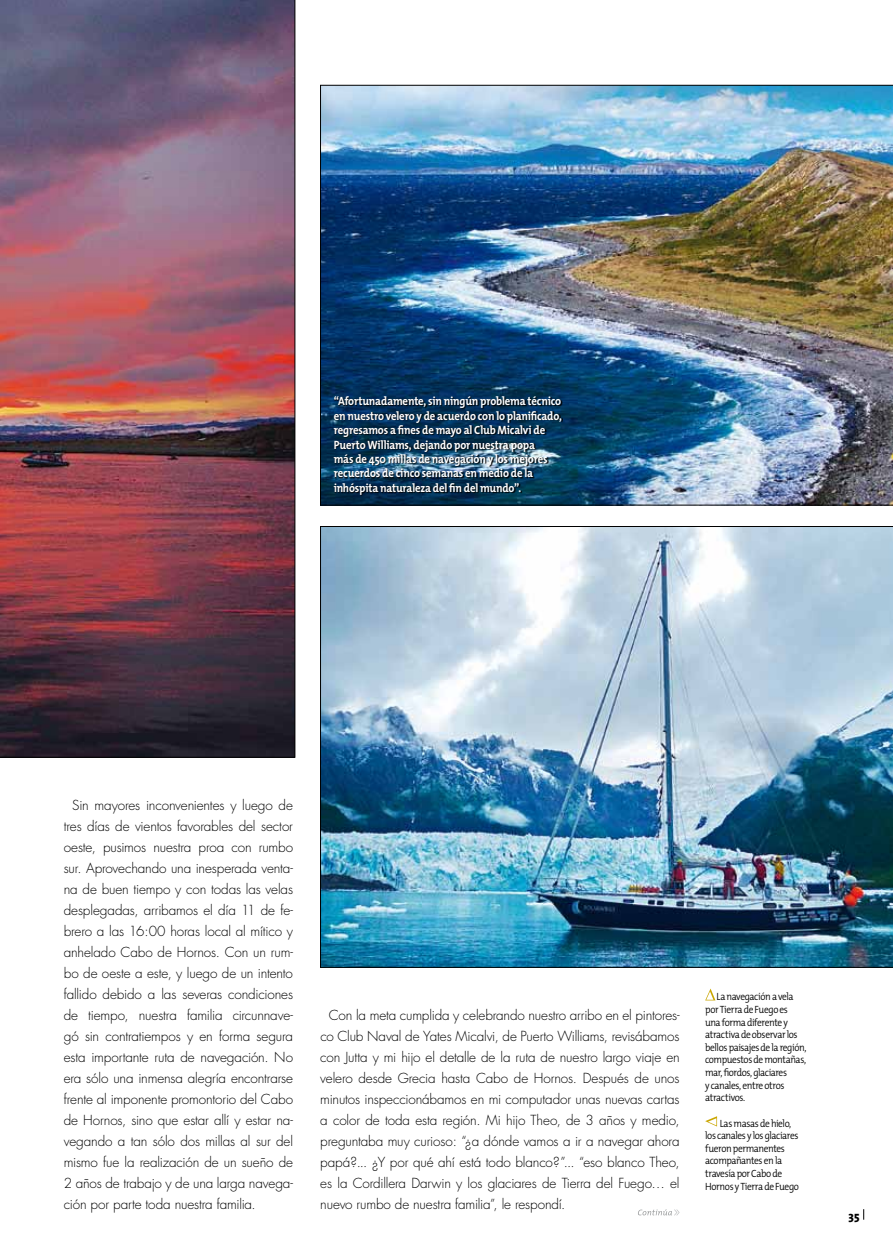
<style>
.page{position:relative;width:893px;height:1255px;background:#fff}
.page>*{position:absolute;margin:0;border:0;box-sizing:border-box;transform-origin:0 0}
.t1{font:300 13.5px/21px "Futura";letter-spacing:-.01em;color:#000;text-align:justify}
.t2{font:700 12px/14.4px "The Mix";letter-spacing:-.015em;color:#fff;scale:.9 1}
.t3{font:800 12px "The Mix";color:#000}
.t4{font:300 10.5px/12.6px "The Mix";letter-spacing:-.04em;color:#000;scale:.9 1}
</style>
<div class="page">
<img style="left:0;top:0;width:295px;height:757px">
<img style="left:320px;top:85px;width:573px;height:420px">
<img style="left:320px;top:526px;width:573px;height:441px">
<svg style="left:705px;top:988px;width:10px;height:12px"></svg>
<svg style="left:705px;top:1116px;width:12px;height:10px"></svg>
<img style="left:334px;top:396px;width:229px;height:100px">
<svg style="left:638px;top:1209px;width:42px;height:6px"></svg>
<p class="t2" style="left:334px;top:394px;width:255px">“Afortunadamente, sin ningún problema técnico en nuestro velero y de acuerdo con lo planificado, regresamos a fines de mayo al Club Micalvi de Puerto Williams, dejando por nuestra popa<br>más de 450 millas de navegación y los mejores recuerdos de cinco semanas en medio de la inhóspita naturaleza del fin del mundo”.</p>
<p class="t1" style="left:64px;top:795px;width:231px;text-indent:9px">Sin mayores inconvenientes y luego de tres días de vientos favorables del sector oeste, pusimos nuestra proa con rumbo sur. Aprovechando una inesperada venta&shy;na de buen tiempo y con todas las velas desplegadas, arribamos el día 11 de fe&shy;brero a las 16:00 horas local al mítico y anhelado Cabo de Hornos. Con un rum&shy;bo de oeste a este, y luego de un intento fallido debido a las severas condiciones de tiempo, nuestra familia circunnave&shy;gó sin contratiempos y en forma segura esta importante ruta de navegación. No era sólo una inmensa alegría encontrarse frente al imponente promontorio del Cabo de Hornos, sino que estar allí y estar na&shy;vegando a tan sólo dos millas al sur del mismo fue la realización de un sueño de 2 años de trabajo y de una larga navega&shy;ción por parte toda nuestra familia.</p>
<p class="t1" style="left:320px;top:1005px;width:361px;text-indent:9px">Con la meta cumplida y celebrando nuestro arribo en el pintores&shy;co Club Naval de Yates Micalvi, de Puerto Williams, revisábamos con Jutta y mi hijo el detalle de la ruta de nuestro largo viaje en velero desde Grecia hasta Cabo de Hornos. Después de unos minutos inspeccionábamos en mi computador unas nuevas cartas a color de toda esta región. Mi hijo Theo, de 3 años y medio, preguntaba muy curioso: “¿a dónde vamos a ir a navegar ahora papá?... ¿Y por qué ahí está todo blanco?”... “eso blanco Theo, es la Cordillera Darwin y los glaciares de Tierra del Fuego… el nuevo rumbo de nuestra familia”, le respondí.</p>
<p class="t4" style="left:705px;top:990px;width:114px;text-indent:11px">La navegación a vela por Tierra de Fuego es<br>una forma diferente y atractiva de observar los bellos paisajes de la región, compuestos de montañas, mar, fiordos, glaciares<br>y canales, entre otros atractivos.</p>
<p class="t4" style="left:705px;top:1116px;width:106px;text-indent:15px">Las masas de hielo, los canales y los glaciares fueron permanentes acompañantes en la travesía por Cabo de<br>Hornos y Tierra de Fuego</p>
<p class="t3" style="left:849px;top:1207px;width:13px">35</p>
</div>
